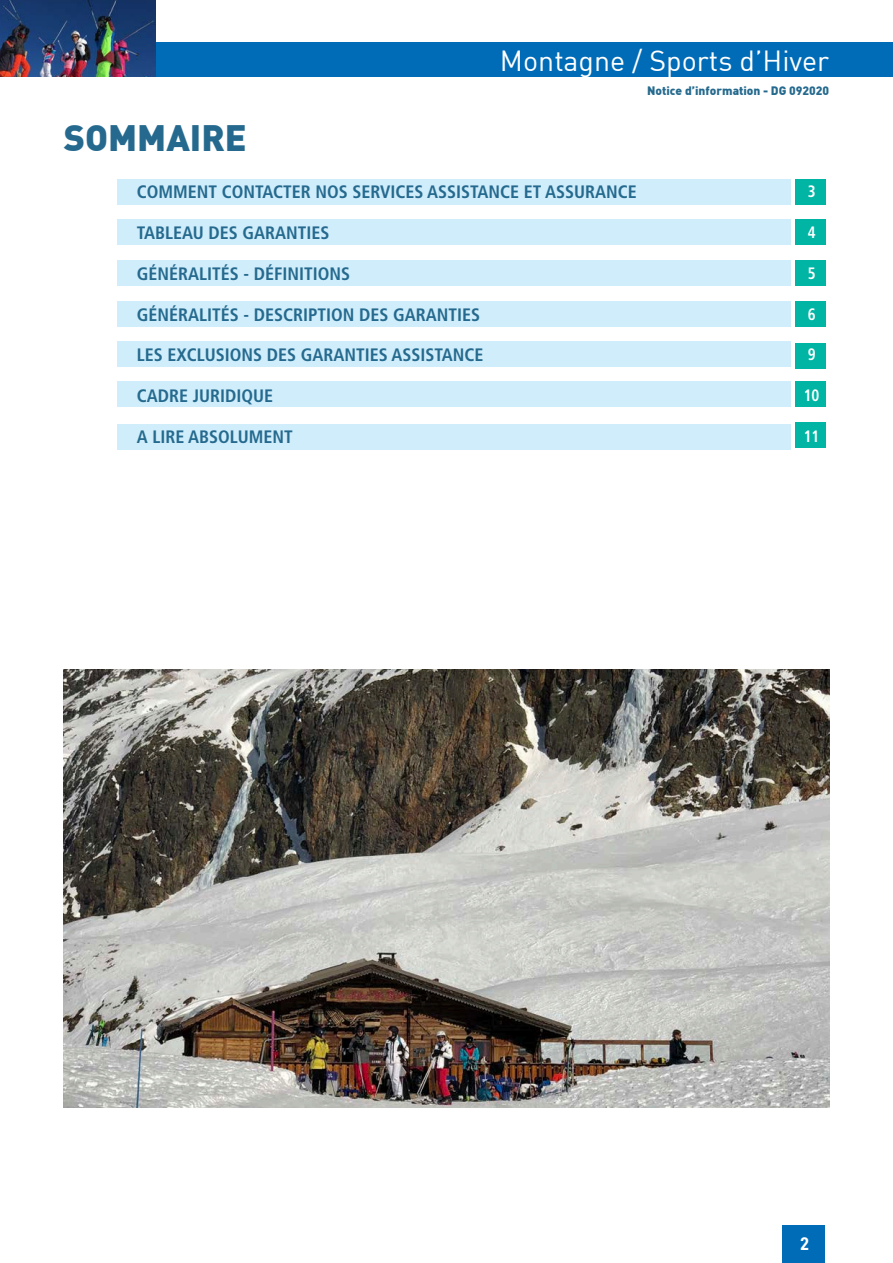
<style>
.page{position:relative;width:893px;height:1263px;background:#fff}
.page>*{position:absolute;margin:0;border:0;box-sizing:border-box;transform-origin:0 0}
.Titre2cg{font:900 36px "DIN";color:#256a8e}
.t1{font:28.5px "DIN";color:#fff}
.t2{font:900 22.5px "DIN";color:#fff}
.t3{font:18.15px "D DIN Bold";color:#fff}
.Texte1cg{font:700 condensed 18px "Frutiger LT Std";color:#256a8e}
.Texte1cg-2{font:700 condensed 16.5px "Frutiger LT Std";color:#fff;scale:.92 1}
.t4{font:900 12px "DIN";color:#256a8e}
</style>
<div class="page">
<div style="left:118px;top:179px;width:673px;height:25px;background:#cfedfb"></div>
<div style="left:795px;top:179px;width:30px;height:25px;background:#00b5a4"></div>
<div style="left:118px;top:220px;width:673px;height:25px;background:#cfedfb"></div>
<div style="left:795px;top:220px;width:30px;height:25px;background:#00b5a4"></div>
<div style="left:118px;top:261px;width:673px;height:25px;background:#cfedfb"></div>
<div style="left:795px;top:261px;width:30px;height:25px;background:#00b5a4"></div>
<div style="left:118px;top:301px;width:673px;height:26px;background:#cfedfb"></div>
<div style="left:795px;top:301px;width:30px;height:26px;background:#00b5a4"></div>
<div style="left:795px;top:343px;width:30px;height:25px;background:#00b5a4"></div>
<div style="left:118px;top:342px;width:673px;height:25px;background:#cfedfb"></div>
<div style="left:118px;top:424px;width:673px;height:26px;background:#cfedfb"></div>
<div style="left:795px;top:382px;width:30px;height:25px;background:#00b5a4"></div>
<div style="left:118px;top:381px;width:673px;height:25px;background:#cfedfb"></div>
<div style="left:795px;top:422px;width:30px;height:26px;background:#00b5a4"></div>
<img style="left:64px;top:669px;width:765px;height:438px">
<div style="left:0;top:43px;width:893px;height:34px;background:#006cb7"></div>
<div style="left:783px;top:1225px;width:42px;height:38px;background:#006cb7"></div>
<img style="left:0;top:0;width:155px;height:77px">
<h2 class="t1" style="left:500px;top:43px;width:331px">Montagne / Sports d’Hiver</h2>
<p class="Titre2cg" style="left:64px;top:114px;width:184px">SOMMAIRE</p>
<p class="Texte1cg" style="left:137px;top:181px;width:501px">COMMENT CONTACTER NOS SERVICES ASSISTANCE ET ASSURANCE</p>
<p class="Texte1cg" style="left:137px;top:222px;width:194px">TABLEAU DES GARANTIES</p>
<p class="Texte1cg" style="left:137px;top:263px;width:215px">GÉNÉRALITÉS - DÉFINITIONS</p>
<p class="Texte1cg" style="left:137px;top:304px;width:345px">GÉNÉRALITÉS - DESCRIPTION DES GARANTIES</p>
<p class="Texte1cg" style="left:137px;top:345px;width:348px">LES EXCLUSIONS DES GARANTIES ASSISTANCE</p>
<p class="Texte1cg" style="left:137px;top:385px;width:138px">CADRE JURIDIQUE</p>
<p class="Texte1cg" style="left:137px;top:426px;width:158px">A LIRE ABSOLUMENT</p>
<p class="t4" style="left:647px;top:83px;width:184px">Notice d’information - DG 092020</p>
<p class="Texte1cg-2" style="left:808px;top:182px;width:10px">3</p>
<p class="Texte1cg-2" style="left:808px;top:223px;width:10px">4</p>
<p class="Texte1cg-2" style="left:808px;top:263px;width:10px">5</p>
<p class="Texte1cg-2" style="left:808px;top:304px;width:10px">6</p>
<p class="Texte1cg-2" style="left:808px;top:345px;width:10px">9</p>
<p class="Texte1cg-2" style="left:804px;top:386px;width:18px">10</p>
<p class="Texte1cg-2" style="left:804px;top:426px;width:18px">11</p>
<p class="t2" style="left:798px;top:1219px;width:14px">2</p>
<p class="t3" style="left:800px;top:1233px;width:10px">2</p>
</div>
